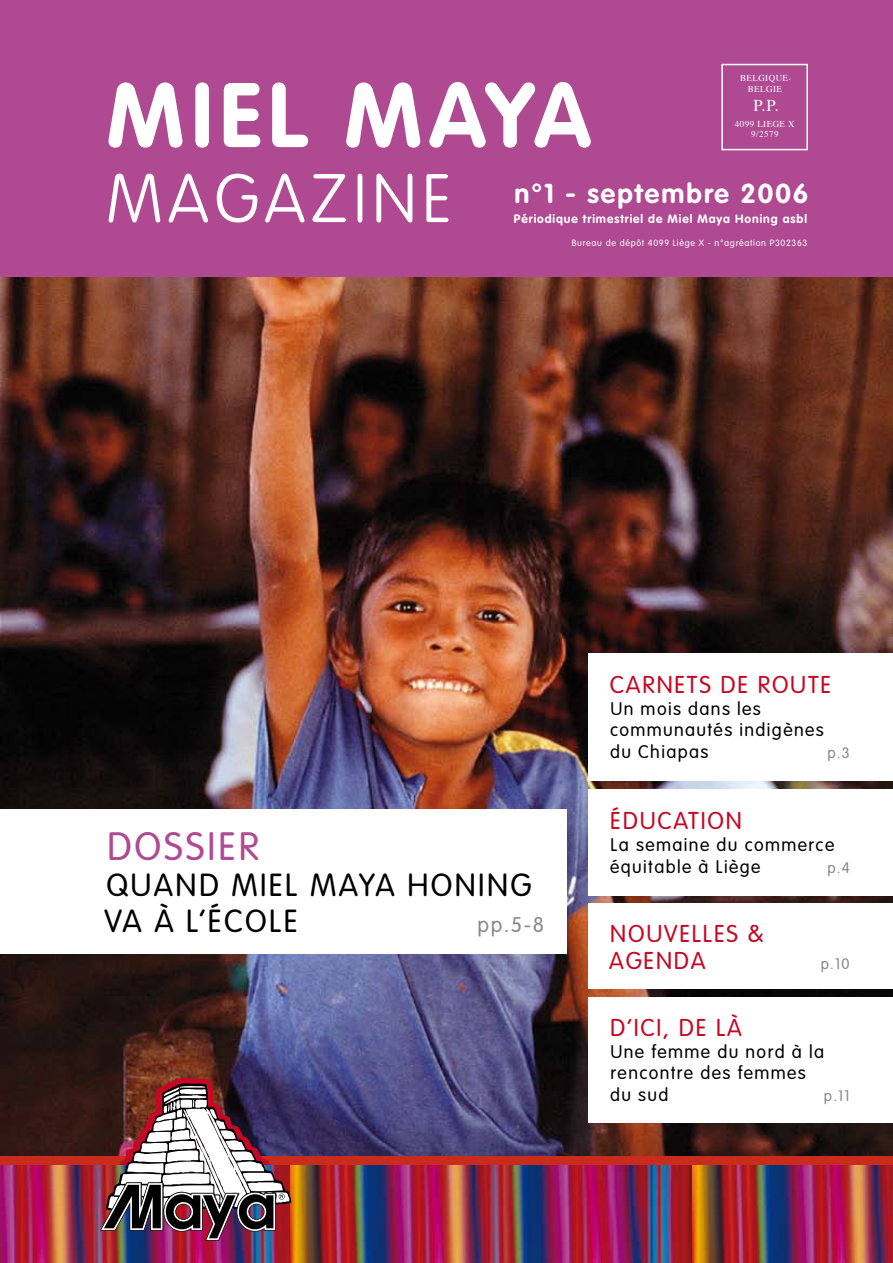
<style>
.page{position:relative;width:893px;height:1263px;background:#fff}
.page>*{position:absolute;margin:0;border:0;box-sizing:border-box;transform-origin:0 0}
.t1{font:700 90px "VAG Rounded";letter-spacing:.075em;color:#fff}
.t2{font:100 67.5px "VAG Rounded";letter-spacing:.075em;color:#fff}
.t3{font:300 39px "VAG Rounded";letter-spacing:.075em;color:#b04a92}
.t4{font:300 31.5px/36px "VAG Rounded";letter-spacing:.075em;color:#000}
.t5{font:700 27px "VAG Rounded";letter-spacing:.075em;color:#fff}
.t6{font:300 24px/27px "VAG Rounded";letter-spacing:.075em;color:#c50824}
.t7{font:300 21px "VAG Rounded";color:#878889}
.t8{font:300 18px/21.6px "VAG Rounded";letter-spacing:.075em;color:#000}
.t9{font:16.5px "Times";color:#fff}
.t10{font:300 15px "VAG Rounded";color:#878889}
.t11{font:700 12px "VAG Rounded";letter-spacing:.075em;color:#fff}
.t12{font:300 9px "VAG Rounded";letter-spacing:.075em;color:#fff}
.t13{font:9px/10.8px "Times";letter-spacing:.05em;color:#fff;text-align:center}
</style>
<div class="page">
<img style="left:0;top:276px;width:893px;height:881px">
<div style="left:0;top:0;width:893px;height:276px;background:#af4991"></div>
<div style="left:721px;top:64px;width:87px;height:86px;border:2px solid #fff"></div>
<div style="left:0;top:809px;width:567px;height:145px;background:#fff"></div>
<div style="left:0;top:1157px;width:893px;height:106px;background:#c92c1c"></div>
<div style="left:588px;top:653px;width:305px;height:128px;background:#fff"></div>
<div style="left:588px;top:789px;width:305px;height:106px;background:#fff"></div>
<div style="left:588px;top:904px;width:305px;height:85px;background:#fff"></div>
<div style="left:588px;top:997px;width:305px;height:126px;background:#fff"></div>
<img style="left:0;top:1165px;width:291px;height:98px">
<img style="left:291px;top:1165px;width:602px;height:98px">
<img style="left:97px;top:1078px;width:203px;height:163px">
<p class="t13" style="left:740px;top:73px;width:53px">BELGIQUE-<br>BELGIE</p>
<p class="t9" style="left:753px;top:95px;width:27px">P.P.</p>
<p class="t13" style="left:735px;top:119px;width:61px">4099 LIEGE X<br>9/2579</p>
<h1 class="t1" style="left:106px;top:63px;width:486px">MIEL MAYA</h1>
<h2 class="t2" style="left:106px;top:160px;width:347px">MAGAZINE</h2>
<h3 class="t5" style="left:514px;top:178px;width:295px">n°1 - septembre 2006</h3>
<p class="t11" style="left:514px;top:211px;width:295px">Périodique trimestriel de Miel Maya Honing asbl</p>
<p class="t12" style="left:572px;top:237px;width:237px">Bureau de dépôt 4099 Liège X - n°agréation P302363</p>
<h3 class="t3" style="left:107px;top:824px;width:153px">DOSSIER</h3>
<h3 class="t4" style="left:104px;top:868px;width:429px">QUAND MIEL MAYA HONING<br>VA À L’ÉCOLE</h3>
<p class="t7" style="left:478px;top:913px;width:68px">pp.5-8</p>
<h3 class="t6" style="left:610px;top:672px;width:223px">CARNETS DE ROUTE</h3>
<p class="t8" style="left:610px;top:698px;width:215px">Un mois dans les communautés indigènes du Chiapas</p>
<p class="t10" style="left:827px;top:744px;width:24px">p.3</p>
<h3 class="t6" style="left:610px;top:808px;width:133px">ÉDUCATION</h3>
<p class="t8" style="left:610px;top:834px;width:226px">La semaine du commerce équitable à Liège</p>
<p class="t10" style="left:827px;top:859px;width:24px">p.4</p>
<h3 class="t6" style="left:609px;top:920px;width:156px">NOUVELLES &amp;<br>AGENDA</h3>
<p class="t10" style="left:821px;top:955px;width:30px">p.10</p>
<h3 class="t6" style="left:610px;top:1015px;width:133px">D’ICI, DE LÀ</h3>
<p class="t8" style="left:610px;top:1041px;width:216px">Une femme du nord à la rencontre des femmes du sud</p>
<p class="t10" style="left:824px;top:1087px;width:27px">p.11</p>
</div>
